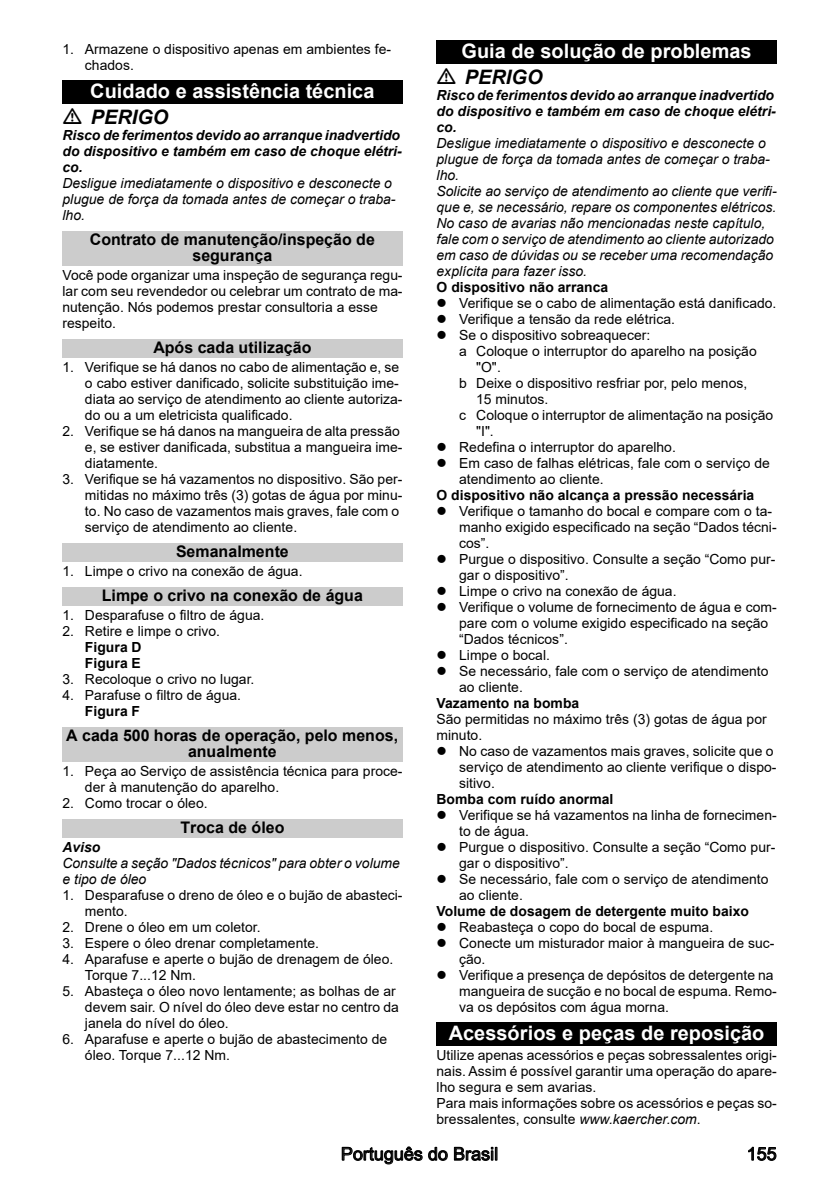
<style>
.page{position:relative;width:840px;height:1190px;background:#fff}
.page>*{position:absolute;margin:0;border:0;box-sizing:border-box;transform-origin:0 0}
.t1{font:700 20px "Arial";letter-spacing:.005em;color:#fff}
.t2{font:italic 700 20px "Arial";color:#000}
.t3{font:18px "Arial Unicode MS";color:#000}
.t4{font:700 16px/16px "Arial";color:#000;text-align:center}
.t5{font:14px/16px "Arial";letter-spacing:.005em;color:#000}
.t6{font:italic 14px/16px "Arial";letter-spacing:.005em;color:#000}
.t7{font:italic 700 14px/16px "Arial";color:#000;text-align:justify}
.t8{font:700 14px/16px "Arial";color:#000}
.s1{font-style:italic}
</style>
<div class="page">
<svg style="left:342px;top:1147px;width:106px;height:17px"></svg>
<svg style="left:454px;top:1147px;width:43px;height:14px"></svg>
<svg style="left:748px;top:1147px;width:28px;height:14px"></svg>
<div style="left:62px;top:81px;width:340px;height:23px;background:#000"></div>
<div style="left:62px;top:231px;width:340px;height:35px;background:#ccc"></div>
<div style="left:62px;top:339px;width:340px;height:19px;background:#ccc"></div>
<div style="left:62px;top:543px;width:340px;height:19px;background:#ccc"></div>
<div style="left:62px;top:587px;width:340px;height:19px;background:#ccc"></div>
<div style="left:62px;top:727px;width:340px;height:35px;background:#ccc"></div>
<div style="left:62px;top:819px;width:340px;height:19px;background:#ccc"></div>
<div style="left:437px;top:41px;width:340px;height:23px;background:#000"></div>
<div style="left:437px;top:1022px;width:340px;height:24px;background:#000"></div>
<p class="t5" style="left:85px;top:41px;width:308px;text-indent:-23px">1. Armazene o dispositivo apenas em ambientes fe&shy;chados.</p>
<h1 class="t1" style="left:90px;top:77px;width:286px">Cuidado e assistência técnica</h1>
<h1 class="t2" style="left:91px;top:103px;width:79px">PERIGO</h1>
<p class="t7" style="left:62px;top:127px;width:341px">Risco de ferimentos devido ao arranque inadvertido do dispositivo e também em caso de choque elétri&shy;co.</p>
<p class="t6" style="left:62px;top:175px;width:335px">Desligue imediatamente o dispositivo e desconecte o plugue de força da tomada antes de começar o traba&shy;lho.</p>
<p class="t4" style="left:90px;top:232px;width:287px">Contrato de manutenção/inspeção de segurança</p>
<p class="t5" style="left:62px;top:267px;width:342px">Você pode organizar uma inspeção de segurança regu&shy;lar com seu revendedor ou celebrar um contrato de ma&shy;nutenção. Nós podemos prestar consultoria a esse respeito.</p>
<p class="t4" style="left:153px;top:340px;width:160px">Após cada utilização</p>
<p class="t5" style="left:85px;top:359px;width:319px;text-indent:-23px">1. Verifique se há danos no cabo de alimentação e, se o cabo estiver danificado, solicite substituição ime&shy;diata ao serviço de atendimento ao cliente autoriza&shy;do ou a um eletricista qualificado.</p>
<p class="t5" style="left:85px;top:423px;width:319px;text-indent:-23px">2. Verifique se há danos na mangueira de alta pressão e, se estiver danificada, substitua a mangueira ime&shy;diatamente.</p>
<p class="t5" style="left:85px;top:471px;width:319px;text-indent:-23px">3. Verifique se há vazamentos no dispositivo. São per&shy;mitidas no máximo três (3) gotas de água por minu&shy;to. No caso de vazamentos mais graves, fale com o serviço de atendimento ao cliente.</p>
<p class="t4" style="left:176px;top:544px;width:114px">Semanalmente</p>
<p class="t5" style="left:62px;top:563px;width:242px">1. Limpe o crivo na conexão de água.</p>
<p class="t4" style="left:102px;top:588px;width:263px">Limpe o crivo na conexão de água</p>
<p class="t5" style="left:62px;top:607px;width:204px">1. Desparafuse o filtro de água.</p>
<p class="t5" style="left:62px;top:623px;width:159px">2. Retire e limpe o crivo.</p>
<p class="t8" style="left:85px;top:639px;width:58px">Figura D<br>Figura E</p>
<p class="t5" style="left:62px;top:671px;width:194px">3. Recoloque o crivo no lugar.</p>
<p class="t5" style="left:62px;top:687px;width:180px">4. Parafuse o filtro de água.</p>
<p class="t8" style="left:85px;top:703px;width:57px">Figura F</p>
<p class="t4" style="left:66px;top:728px;width:333px">A cada 500 horas de operação, pelo menos, anualmente</p>
<p class="t5" style="left:85px;top:763px;width:319px;text-indent:-23px">1. Peça ao Serviço de assistência técnica para proce&shy;der à manutenção do aparelho.</p>
<p class="t5" style="left:62px;top:795px;width:147px">2. Como trocar o óleo.</p>
<p class="t4" style="left:180px;top:820px;width:105px">Troca de óleo</p>
<p class="t7" style="left:62px;top:839px;width:40px">Aviso</p>
<p class="t6" style="left:62px;top:855px;width:339px">Consulte a seção "Dados técnicos" para obter o volume e tipo de óleo</p>
<p class="t5" style="left:85px;top:887px;width:319px;text-indent:-23px">1. Desparafuse o dreno de óleo e o bujão de abasteci&shy;mento.</p>
<p class="t5" style="left:62px;top:919px;width:200px">2. Drene o óleo em um coletor.</p>
<p class="t5" style="left:62px;top:935px;width:258px">3. Espere o óleo drenar completamente.</p>
<p class="t5" style="left:85px;top:951px;width:310px;text-indent:-23px">4. Aparafuse e aperte o bujão de drenagem de óleo.<br>Torque 7...12 Nm.</p>
<p class="t5" style="left:85px;top:983px;width:316px;text-indent:-23px">5. Abasteça o óleo novo lentamente; as bolhas de ar devem sair. O nível do óleo deve estar no centro da janela do nível do óleo.</p>
<p class="t5" style="left:85px;top:1031px;width:304px;text-indent:-23px">6. Aparafuse e aperte o bujão de abastecimento de óleo. Torque 7...12 Nm.</p>
<h1 class="t1" style="left:462px;top:37px;width:292px">Guia de solução de problemas</h1>
<h1 class="t2" style="left:465px;top:63px;width:79px">PERIGO</h1>
<p class="t7" style="left:437px;top:87px;width:341px;text-align:left">Risco de ferimentos devido ao arranque inadvertido do dispositivo e também em caso de choque elétri&shy;co.</p>
<p class="t6" style="left:437px;top:135px;width:342px">Desligue imediatamente o dispositivo e desconecte o plugue de força da tomada antes de começar o traba&shy;lho.<br>Solicite ao serviço de atendimento ao cliente que verifi&shy;que e, se necessário, repare os componentes elétricos.<br>No caso de avarias não mencionadas neste capítulo, fale com o serviço de atendimento ao cliente autorizado em caso de dúvidas ou se receber uma recomendação explícita para fazer isso.</p>
<p class="t8" style="left:437px;top:279px;width:173px">O dispositivo não arranca</p>
<p class="t5" style="left:459px;top:295px;width:319px">Verifique se o cabo de alimentação está danificado.</p>
<p class="t5" style="left:459px;top:311px;width:217px">Verifique a tensão da rede elétrica.</p>
<p class="t5" style="left:459px;top:327px;width:193px">Se o dispositivo sobreaquecer:</p>
<p class="t5" style="left:459px;top:343px;width:299px">a Coloque o interruptor do aparelho na posição</p>
<p class="t5" style="left:476px;top:359px;width:26px">"O".</p>
<p class="t5" style="left:459px;top:375px;width:290px">b Deixe o dispositivo resfriar por, pelo menos,</p>
<p class="t5" style="left:476px;top:391px;width:74px">15 minutos.</p>
<p class="t5" style="left:459px;top:407px;width:315px">c Coloque o interruptor de alimentação na posição</p>
<p class="t5" style="left:476px;top:423px;width:19px">"I".</p>
<p class="t5" style="left:459px;top:439px;width:218px">Redefina o interruptor do aparelho.</p>
<p class="t5" style="left:459px;top:455px;width:312px">Em caso de falhas elétricas, fale com o serviço de</p>
<p class="t5" style="left:459px;top:471px;width:146px">atendimento ao cliente.</p>
<p class="t8" style="left:437px;top:487px;width:319px">O dispositivo não alcança a pressão necessária</p>
<p class="t5" style="left:459px;top:503px;width:319px">Verifique o tamanho do bocal e compare com o ta&shy;manho exigido especificado na seção “Dados técni&shy;cos”.<br>Purgue o dispositivo. Consulte a seção “Como pur&shy;gar o dispositivo”.<br>Limpe o crivo na conexão de água.<br>Verifique o volume de fornecimento de água e com&shy;pare com o volume exigido especificado na seção “Dados técnicos”.<br>Limpe o bocal.<br>Se necessário, fale com o serviço de atendimento ao cliente.</p>
<p class="t8" style="left:437px;top:695px;width:144px">Vazamento na bomba</p>
<p class="t5" style="left:437px;top:711px;width:332px">São permitidas no máximo três (3) gotas de água por minuto.</p>
<p class="t5" style="left:459px;top:743px;width:319px">No caso de vazamentos mais graves, solicite que o serviço de atendimento ao cliente verifique o dispo&shy;sitivo.</p>
<p class="t8" style="left:437px;top:791px;width:178px">Bomba com ruído anormal</p>
<p class="t5" style="left:459px;top:807px;width:319px">Verifique se há vazamentos na linha de fornecimen&shy;to de água.<br>Purgue o dispositivo. Consulte a seção “Como pur&shy;gar o dispositivo”.<br>Se necessário, fale com o serviço de atendimento ao cliente.</p>
<p class="t8" style="left:437px;top:903px;width:314px">Volume de dosagem de detergente muito baixo</p>
<p class="t5" style="left:459px;top:919px;width:319px">Reabasteça o copo do bocal de espuma.<br>Conecte um misturador maior à mangueira de suc&shy;ção.<br>Verifique a presença de depósitos de detergente na mangueira de sucção e no bocal de espuma. Remo&shy;va os depósitos com água morna.</p>
<h1 class="t1" style="left:449px;top:1019px;width:317px">Acessórios e peças de reposição</h1>
<p class="t5" style="left:437px;top:1047px;width:342px">Utilize apenas acessórios e peças sobressalentes origi&shy;nais. Assim é possível garantir uma operação do apare&shy;lho segura e sem avarias.<br>Para mais informações sobre os acessórios e peças so&shy;bressalentes, consulte <span class="s1">www.kaercher.com</span>.</p>
<p class="t3" style="left:341px;top:1141px;width:159px">Português do Brasil</p>
<p class="t3" style="left:747px;top:1141px;width:32px">155</p>
</div>
